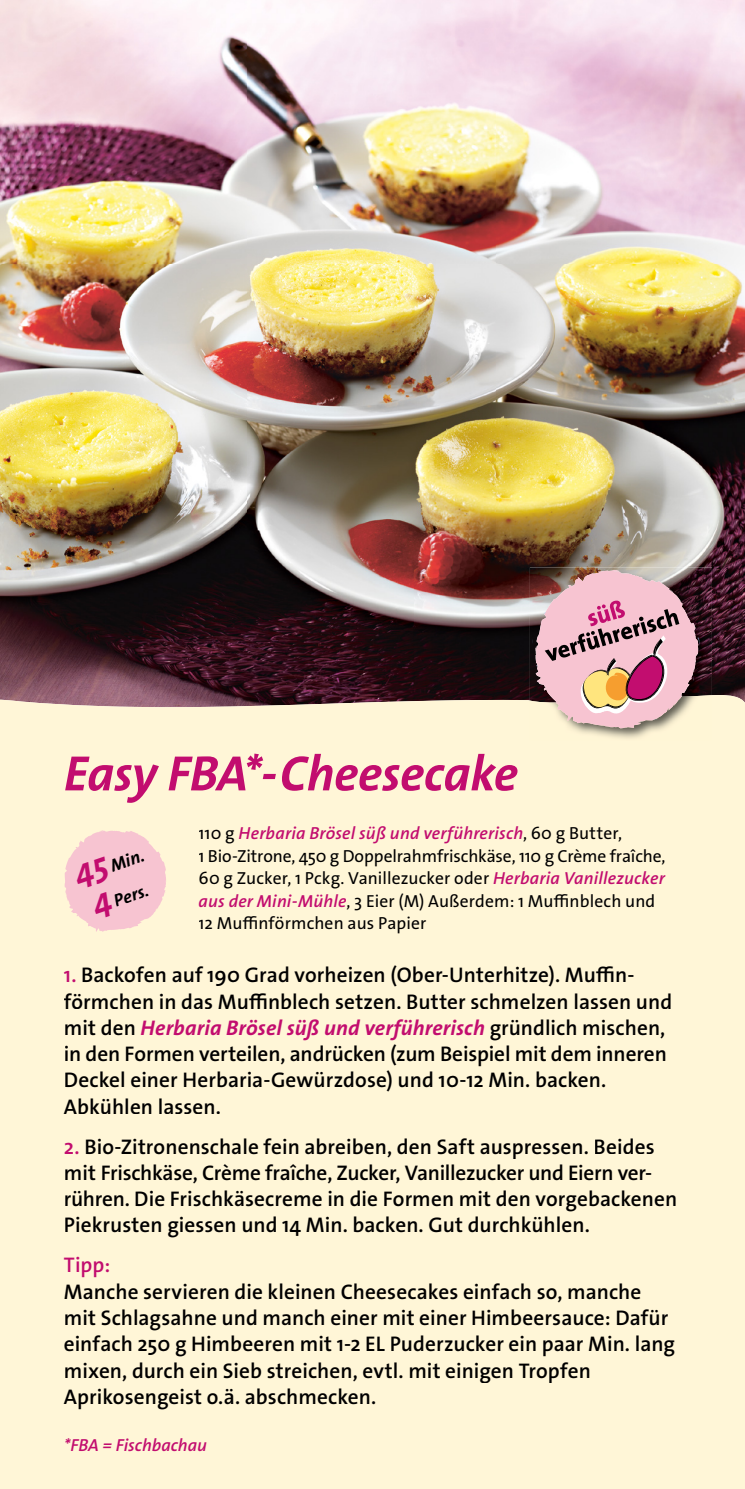
<style>
.page{position:relative;width:745px;height:1489px;background:#fff}
.page>*{position:absolute;margin:0;border:0;box-sizing:border-box;transform-origin:0 0}
.t1{font:italic 700 50px "The Sans Os F";letter-spacing:-.01em;color:#c20d6f}
.t2{font:600 21.25px/26.2px "The Sans Os F";letter-spacing:.005em;color:#000}
.t3{font:600 21.25px "The Sans Os F";color:#c20d6f}
.t4{font:italic 700 18px/34px "The Sans Os F";color:#000;text-align:center}
.t5{font:17.5px/22.5px "The Sans Os F";color:#000}
.t6{font:italic 600 17.5px "The Sans Os F";color:#c20d6f}
.s1{font-size:34px;color:#c20d6f}
.s2{font-weight:600;font-style:italic;color:#c20d6f}
.s3{color:#c20d6f}
.s4{font-weight:700;font-style:italic;color:#c20d6f}
</style>
<div class="page">
<img style="left:0;top:0;width:744px;height:530px">
<img style="left:0;top:530px;width:413px;height:160px">
<img style="left:413px;top:530px;width:166px;height:160px">
<img style="left:579px;top:530px;width:165px;height:89px">
<img style="left:711px;top:618px;width:33px;height:72px">
<div style="left:0;top:690px;width:744px;height:798px;background:#fff6d7"></div>
<div style="left:83px;top:965px;width:550px;height:21px;background:#fff6d7"></div>
<div style="left:64px;top:992px;width:607px;height:16px;background:#fff6d7"></div>
<div style="left:65px;top:1019px;width:71px;height:15px;background:#fff6d7"></div>
<div style="left:490px;top:1019px;width:175px;height:21px;background:#fff6d7"></div>
<div style="left:65px;top:1044px;width:601px;height:22px;background:#fff6d7"></div>
<div style="left:65px;top:1070px;width:540px;height:21px;background:#fff6d7"></div>
<div style="left:64px;top:1098px;width:157px;height:15px;background:#fff6d7"></div>
<div style="left:80px;top:1137px;width:508px;height:21px;background:#fff6d7"></div>
<div style="left:595px;top:1138px;width:59px;height:15px;background:#fff6d7"></div>
<div style="left:65px;top:1163px;width:585px;height:20px;background:#fff6d7"></div>
<div style="left:65px;top:1190px;width:612px;height:21px;background:#fff6d7"></div>
<div style="left:65px;top:1216px;width:523px;height:21px;background:#fff6d7"></div>
<div style="left:65px;top:1282px;width:576px;height:19px;background:#fff6d7"></div>
<div style="left:65px;top:1309px;width:602px;height:21px;background:#fff6d7"></div>
<div style="left:65px;top:1335px;width:609px;height:21px;background:#fff6d7"></div>
<div style="left:65px;top:1361px;width:524px;height:21px;background:#fff6d7"></div>
<div style="left:64px;top:1388px;width:311px;height:20px;background:#fff6d7"></div>
<svg style="left:65px;top:830px;width:101px;height:102px;background:#f8ced2"></svg>
<div style="left:199px;top:829px;width:35px;height:14px;background:#fff6d7"></div>
<div style="left:523px;top:826px;width:97px;height:17px;background:#fff6d7"></div>
<div style="left:199px;top:848px;width:465px;height:18px;background:#fff6d7"></div>
<div style="left:200px;top:871px;width:289px;height:17px;background:#fff6d7"></div>
<div style="left:346px;top:893px;width:307px;height:17px;background:#fff6d7"></div>
<div style="left:199px;top:916px;width:227px;height:17px;background:#fff6d7"></div>
<img style="left:529px;top:567px;width:27px;height:135px">
<svg style="left:531px;top:569px;width:169px;height:159px;background:#ca9da1"></svg>
<h1 class="t1" style="left:64px;top:741px;width:455px">Easy FBA*-Cheesecake</h1>
<p class="t4" style="left:71px;top:862px;width:73px;rotate:-19deg"><span class="s1">45</span> Min.<br><span class="s1">4</span>Pers.</p>
<p class="t5" style="left:198px;top:822px;width:468px">110 g <span class="s2">Herbaria Brösel süß und verführerisch</span>, 60 g Butter,<br>1 Bio-Zitrone, 450 g Doppelrahmfrischkäse, 110 g Crème fraîche, 60 g Zucker, 1 Pckg. Vanillezucker oder <span class="s2">Herbaria Vanillezucker aus der Mini-Mühle</span>, 3 Eier (M) Außerdem: 1 Muffinblech und 12 Muffinförmchen aus Papier</p>
<p class="t2" style="left:64px;top:962px;width:609px"><span class="s3">1.</span> Backofen auf 190 Grad vorheizen (Ober-Unterhitze). Muffin&shy;förmchen in das Muffinblech setzen. Butter schmelzen lassen und mit den <span class="s4">Herbaria Brösel süß und verführerisch</span> gründlich mischen, in den Formen verteilen, andrücken (zum Beispiel mit dem inneren Deckel einer Herbaria-Gewürzdose) und 10-12 Min. backen.<br>Abkühlen lassen.</p>
<p class="t2" style="left:64px;top:1133px;width:614px"><span class="s3">2.</span> Bio-Zitronenschale fein abreiben, den Saft auspressen. Beides mit Frischkäse, Crème fraîche, Zucker, Vanillezucker und Eiern ver&shy;rühren. Die Frischkäsecreme in die Formen mit den vorgebackenen Piekrusten giessen und 14 Min. backen. Gut durchkühlen.</p>
<p class="t3" style="left:64px;top:1251px;width:48px">Tipp:</p>
<p class="t2" style="left:64px;top:1278px;width:612px">Manche servieren die kleinen Cheesecakes einfach so, manche mit Schlagsahne und manch einer mit einer Himbeersauce: Dafür einfach 250 g Himbeeren mit 1-2 EL Puderzucker ein paar Min. lang mixen, durch ein Sieb streichen, evtl. mit einigen Tropfen Aprikosengeist o.ä. abschmecken.</p>
<p class="t6" style="left:64px;top:1433px;width:145px">*FBA = Fischbachau</p>
</div>
